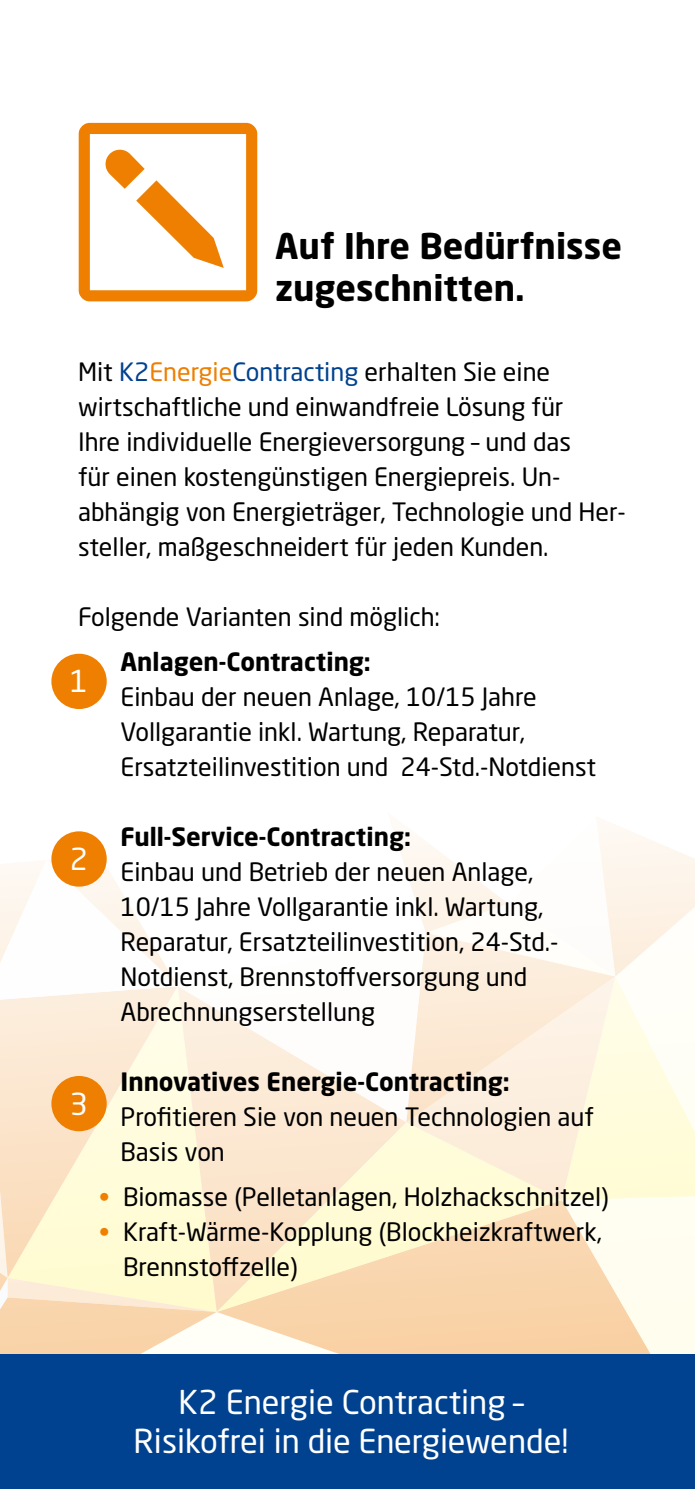
<style>
.page{position:relative;width:695px;height:1489px;background:#fff}
.page>*{position:absolute;margin:0;border:0;box-sizing:border-box;transform-origin:0 0}
.t1{font:700 35px/42px "Neo Sans Std";color:#000}
.t2{font:32.5px/39px "Neo Sans Std";color:#fff;text-align:center}
.t3{font:30px "Neo Sans Std";color:#fff}
.t4{font:25px/35px "Neo Sans Std";color:#000}
.t5{font:700 25px "Neo Sans Std";color:#000}
.s1{color:#00428f}
.s2{color:#ee7f00}
</style>
<div class="page">
<svg style="left:217px;top:1311px;width:170px;height:43px;fill:#f9d4aa"></svg>
<svg style="left:217px;top:1010px;width:170px;height:112px;fill:#fceedd"></svg>
<svg style="left:217px;top:1122px;width:170px;height:189px;fill:#fbe6ce"></svg>
<svg style="left:0;top:860px;width:217px;height:494px"></svg>
<svg style="left:387px;top:820px;width:307px;height:534px"></svg>
<div style="left:0;top:1354px;width:694px;height:134px;background:#00428f"></div>
<svg style="left:79px;top:123px;width:178px;height:178px"></svg>
<div style="left:51px;top:653px;width:56px;height:56px;background:#ee7f00;border-radius:50%"></div>
<div style="left:51px;top:831px;width:56px;height:55px;background:#ee7f00;border-radius:50%"></div>
<div style="left:51px;top:1075px;width:56px;height:56px;background:#ee7f00;border-radius:50%"></div>
<h1 class="t1" style="left:275px;top:224px;width:348px">Auf Ihre Bedürfnisse zugeschnitten.</h1>
<p class="t4" style="left:78px;top:353px;width:549px">Mit <span class="s1">K2</span><span class="s2">Energie</span><span class="s1">Contracting</span> erhalten Sie eine wirtschaftliche und einwandfreie Lösung für<br>Ihre individuelle Energieversorgung – und das<br>für einen kostengünstigen Energiepreis. Un&shy;abhängig von Energieträger, Technologie und Her&shy;steller, maßgeschneidert für jeden Kunden.</p>
<p class="t4" style="left:78px;top:598px;width:363px">Folgende Varianten sind möglich:</p>
<p class="t5" style="left:120px;top:645px;width:252px">Anlagen-Contracting:</p>
<p class="t4" style="left:120px;top:678px;width:477px">Einbau der neuen Anlage, 10/15 Jahre<br>Vollgarantie inkl. Wartung, Reparatur,<br>Ersatzteilinvestition und 24-Std.-Notdienst</p>
<p class="t3" style="left:70px;top:663px;width:20px">1</p>
<p class="t3" style="left:70px;top:840px;width:20px">2</p>
<p class="t5" style="left:120px;top:820px;width:292px">Full-Service-Contracting:</p>
<p class="t4" style="left:120px;top:853px;width:439px">Einbau und Betrieb der neuen Anlage, 10/15 Jahre Vollgarantie inkl. Wartung, Reparatur, Ersatzteilinvestition, 24-Std.- Notdienst, Brennstoffversorgung und Abrechnungserstellung</p>
<p class="t3" style="left:70px;top:1085px;width:20px">3</p>
<p class="t5" style="left:120px;top:1065px;width:390px">Innovatives Energie-Contracting:</p>
<p class="t4" style="left:120px;top:1098px;width:475px">Profitieren Sie von neuen Technologien auf<br>Basis von</p>
<p class="t4" style="left:99px;top:1178px;width:511px"><span class="s2">•</span> Biomasse (Pelletanlagen, Holzhackschnitzel)</p>
<p class="t4" style="left:123px;top:1213px;width:480px;text-indent:-24px"><span class="s2">•</span> Kraft-Wärme-Kopplung (Blockheizkraftwerk,<br>Brennstoffzelle)</p>
<h2 class="t2" style="left:134px;top:1382px;width:436px">K2 Energie Contracting –<br>Risikofrei in die Energiewende!</h2>
</div>
